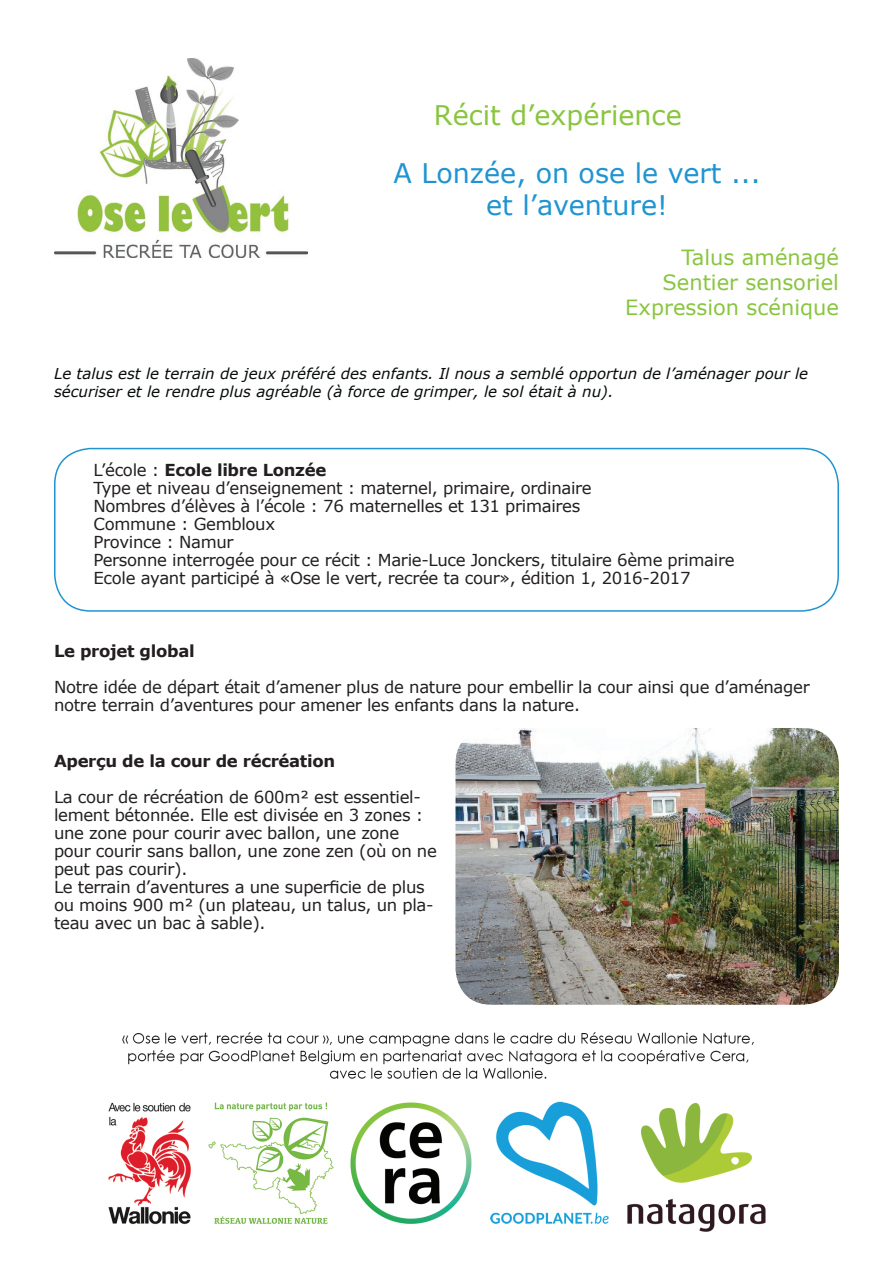
<style>
.page{position:relative;width:893px;height:1263px;background:#fff}
.page>*{position:absolute;margin:0;border:0;box-sizing:border-box;transform-origin:0 0}
.t1{font:27px/32.4px "Verdana";color:#2094d1;text-align:center}
.t2{font:27px "Verdana";color:#89c53f}
.t3{font:21px/25.2px "Verdana";color:#89c53f;text-align:right}
.t4{font:16.5px/18px "Verdana";letter-spacing:-.02em;color:#231f20}
.t5{font:700 16.5px "Verdana";letter-spacing:-.02em;color:#231f20}
.t6{font:italic 15px/18px "Verdana";color:#080b0b}
.s1{font-weight:700}
</style>
<div class="page">
<div style="left:54px;top:448px;width:785px;height:164px;border:2px solid #2094d1;border-radius:36px"></div>
<img style="left:108px;top:1032px;width:658px;height:200px">
<img style="left:54px;top:59px;width:254px;height:199px">
<img style="left:455px;top:728px;width:384px;height:277px">
<h1 class="t2" style="left:434px;top:98px;width:249px">Récit d’expérience</h1>
<h1 class="t1" style="left:393px;top:157px;width:369px">A Lonzée, on ose le vert ... et l’aventure!</h1>
<p class="t3" style="left:625px;top:245px;width:215px">Talus aménagé<br>Sentier sensoriel<br>Expression scénique</p>
<p class="t6" style="left:54px;top:364px;width:756px">Le talus est le terrain de jeux préféré des enfants. Il nous a semblé opportun de l’aménager pour le sécuriser et le rendre plus agréable (à force de grimper, le sol était à nu).</p>
<p class="t4" style="left:94px;top:461px;width:642px">L’école : <span class="s1">Ecole libre Lonzée<br></span>Type et niveau d’enseignement : maternel, primaire, ordinaire<br>Nombres d’élèves à l’école : 76 maternelles et 131 primaires<br>Commune : Gembloux<br>Province : Namur<br>Personne interrogée pour ce récit : Marie-Luce Jonckers, titulaire 6ème primaire Ecole ayant participé à «Ose le vert, recrée ta cour», édition 1, 2016-2017</p>
<p class="t5" style="left:54px;top:640px;width:142px">Le projet global</p>
<p class="t4" style="left:54px;top:678px;width:757px">Notre idée de départ était d’amener plus de nature pour embellir la cour ainsi que d’aménager notre terrain d’aventures pour amener les enfants dans la nature.</p>
<p class="t5" style="left:54px;top:750px;width:283px">Aperçu de la cour de récréation</p>
<p class="t4" style="left:54px;top:788px;width:384px">La cour de récréation de 600m² est essentiel&shy;lement bétonnée. Elle est divisée en 3 zones : une zone pour courir avec ballon, une zone pour courir sans ballon, une zone zen (où on ne peut pas courir).<br>Le terrain d’aventures a une superficie de plus ou moins 900 m² (un plateau, un talus, un pla&shy;teau avec un bac à sable).</p>
</div>
